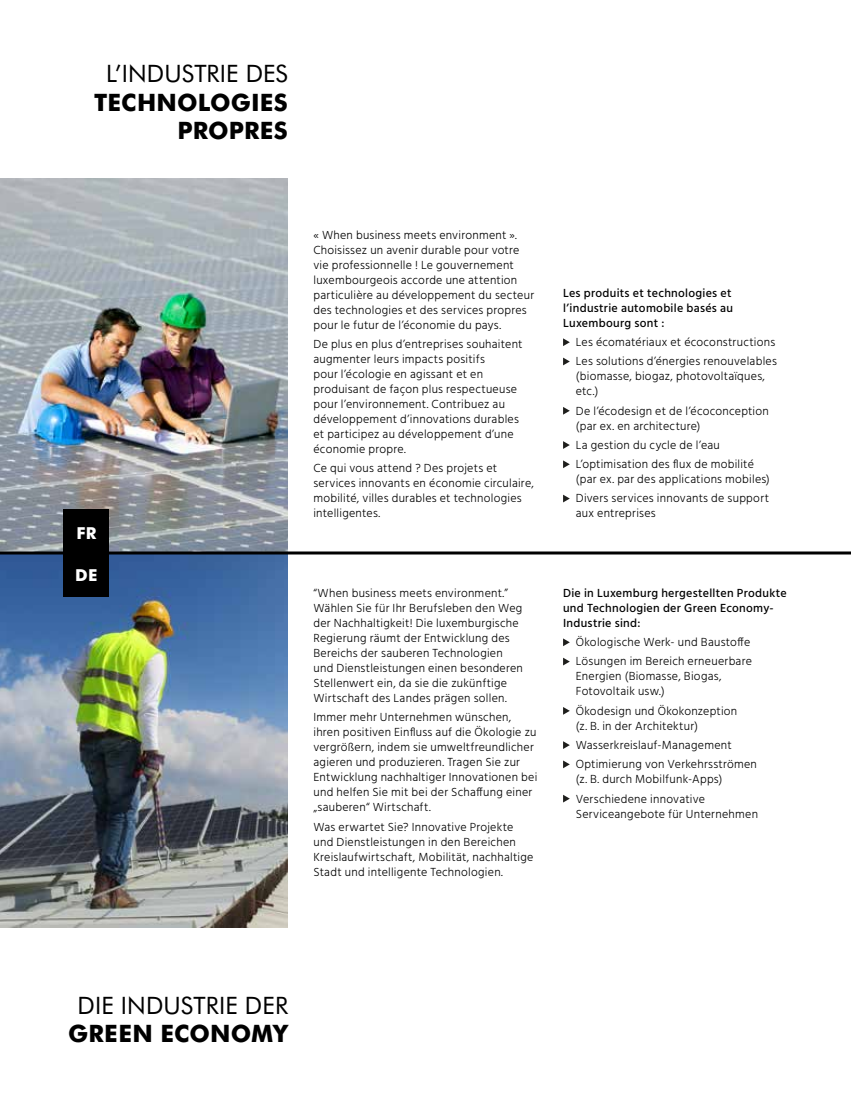
<style>
.page{position:relative;width:851px;height:1106px;background:#fff}
.page>*{position:absolute;margin:0;border:0;box-sizing:border-box;transform-origin:0 0}
.t1{font:700 24px/28.5px "Futura BT";letter-spacing:.005em;color:#000;text-align:right}
.t2{font:24px "Futura BT";letter-spacing:.005em;color:#000}
.t3{font:700 16.5px "Futura BT";color:#fff}
.t4{font:300 12px/15px "Hind";letter-spacing:.02em;color:#000}
.t5{font:500 12px/15px "Hind";letter-spacing:.025em;color:#000}
</style>
<div class="page">
<img style="left:0;top:179px;width:288px;height:748px">
<hr style="left:0;top:551px;width:850px;height:3px;background:#000">
<div style="left:64px;top:509px;width:45px;height:45px;background:#000"></div>
<div style="left:64px;top:551px;width:45px;height:45px;background:#000"></div>
<svg style="left:563px;top:338px;width:6px;height:8px"></svg>
<svg style="left:563px;top:357px;width:6px;height:8px"></svg>
<svg style="left:563px;top:407px;width:6px;height:7px"></svg>
<svg style="left:563px;top:441px;width:6px;height:8px"></svg>
<svg style="left:563px;top:460px;width:6px;height:8px"></svg>
<svg style="left:563px;top:494px;width:6px;height:8px"></svg>
<svg style="left:563px;top:638px;width:6px;height:8px"></svg>
<svg style="left:563px;top:657px;width:6px;height:8px"></svg>
<svg style="left:563px;top:707px;width:6px;height:7px"></svg>
<svg style="left:563px;top:741px;width:6px;height:8px"></svg>
<svg style="left:563px;top:760px;width:6px;height:8px"></svg>
<svg style="left:563px;top:794px;width:6px;height:8px"></svg>
<h1 class="t2" style="left:106px;top:59px;width:183px">L’INDUSTRIE DES</h1>
<h1 class="t1" style="left:94px;top:88px;width:195px">TECHNOLOGIES<br>PROPRES</h1>
<h2 class="t3" style="left:76px;top:522px;width:21px">FR</h2>
<h2 class="t3" style="left:75px;top:564px;width:24px">DE</h2>
<p class="t4" style="left:313px;top:228px;width:222px">« When business meets environment ».<br>Choisissez un avenir durable pour votre vie professionnelle ! Le gouvernement luxembourgeois accorde une attention particulière au développement du secteur des technologies et des services propres pour le futur de l’économie du pays.</p>
<p class="t4" style="left:313px;top:337px;width:211px">De plus en plus d’entreprises souhaitent augmenter leurs impacts positifs<br>pour l’écologie en agissant et en produisant de façon plus respectueuse pour l’environnement. Contribuez au développement d’innovations durables et participez au développement d’une économie propre.</p>
<p class="t4" style="left:313px;top:462px;width:222px">Ce qui vous attend ? Des projets et services innovants en économie circulaire, mobilité, villes durables et technologies intelligentes.</p>
<p class="t5" style="left:563px;top:286px;width:171px">Les produits et technologies et l’industrie automobile basés au<br>Luxembourg sont :</p>
<p class="t4" style="left:575px;top:333px;width:202px;line-height:19.2px">Les écomatériaux et écoconstructions<br>Les solutions d’énergies renouvelables</p>
<p class="t4" style="left:575px;top:370px;width:191px">(biomasse, biogaz, photovoltaïques, etc.)</p>
<p class="t4" style="left:575px;top:404px;width:194px">De l’écodesign et de l’écoconception (par ex. en architecture)</p>
<p class="t4" style="left:575px;top:436px;width:180px;line-height:19.2px">La gestion du cycle de l’eau<br>L’optimisation des flux de mobilité</p>
<p class="t4" style="left:575px;top:470px;width:195px;line-height:19.2px">(par ex. par des applications mobiles)<br>Divers services innovants de support</p>
<p class="t4" style="left:575px;top:507px;width:81px">aux entreprises</p>
<p class="t4" style="left:313px;top:586px;width:211px">“When business meets environment.” Wählen Sie für Ihr Berufsleben den Weg der Nachhaltigkeit! Die luxemburgische Regierung räumt der Entwicklung des Bereichs der sauberen Technologien und Dienstleistungen einen besonderen Stellenwert ein, da sie die zukünftige Wirtschaft des Landes prägen sollen.</p>
<p class="t4" style="left:313px;top:710px;width:225px">Immer mehr Unternehmen wünschen, ihren positiven Einfluss auf die Ökologie zu vergrößern, indem sie umweltfreundlicher agieren und produzieren. Tragen Sie zur Entwicklung nachhaltiger Innovationen bei und helfen Sie mit bei der Schaffung einer „sauberen“ Wirtschaft.</p>
<p class="t4" style="left:313px;top:820px;width:221px">Was erwartet Sie? Innovative Projekte und Dienstleistungen in den Bereichen Kreislaufwirtschaft, Mobilität, nachhaltige Stadt und intelligente Technologien.</p>
<p class="t5" style="left:563px;top:586px;width:225px">Die in Luxemburg hergestellten Produkte und Technologien der Green Economy-<br>Industrie sind:</p>
<p class="t4" style="left:575px;top:633px;width:178px;line-height:19.2px">Ökologische Werk- und Baustoffe<br>Lösungen im Bereich erneuerbare</p>
<p class="t4" style="left:575px;top:670px;width:147px">Energien (Biomasse, Biogas,<br>Fotovoltaik usw.)</p>
<p class="t4" style="left:575px;top:704px;width:163px">Ökodesign und Ökokonzeption (z. B. in der Architektur)</p>
<p class="t4" style="left:575px;top:736px;width:183px;line-height:19.2px">Wasserkreislauf-Management<br>Optimierung von Verkehrsströmen</p>
<p class="t4" style="left:575px;top:770px;width:148px;line-height:19.2px">(z. B. durch Mobilfunk-Apps)<br>Verschiedene innovative</p>
<p class="t4" style="left:575px;top:807px;width:184px">Serviceangebote für Unternehmen</p>
<h1 class="t2" style="left:77px;top:990px;width:212px">DIE INDUSTRIE DER</h1>
<h1 class="t1" style="left:68px;top:1019px;width:221px">GREEN ECONOMY</h1>
</div>
